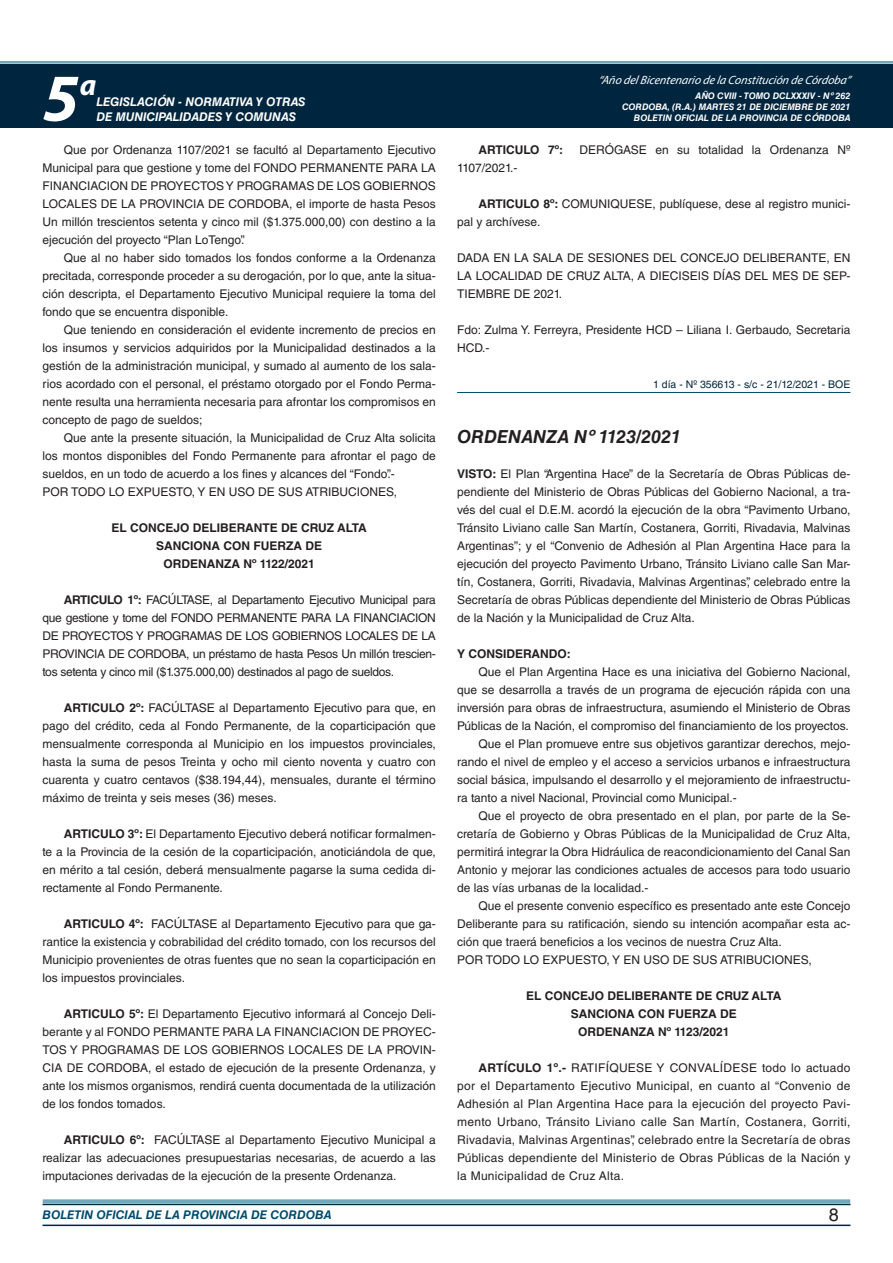
<style>
.page{position:relative;width:893px;height:1263px;background:#fff}
.page>*{position:absolute;margin:0;border:0;box-sizing:border-box;transform-origin:0 0}
.t1{font:italic 700 67.5px "Myriad Pro";color:#fff}
.t2{font:italic 700 30px "Myriad Pro";color:#fff}
.t3{font:italic 700 18px "Helvetica LT Std";color:#231f20}
.t4{font:18px "Helvetica LT Std";color:#231f20}
.t5{font:12px/18px "Helvetica LT Std";color:#231f20;text-align:justify}
.t6{font:700 12px/18px "Helvetica LT Std";color:#231f20;text-align:center}
.t7{font:italic 700 12px "Helvetica LT Std";color:#fff}
.t8{font:italic 12px "Myriad Pro";color:#fff}
.t9{font:italic 700 12px "Helvetica LT Std";color:#004b6c}
.t10{font:10.5px "Helvetica LT Std";color:#00263f}
.t11{font:italic 700 9px/10.8px "Helvetica LT Std";color:#fff;text-align:right}
.s1{font-weight:700}
</style>
<div class="page">
<div style="left:0;top:61px;width:893px;height:6px;background:#fff;opacity:.75"></div>
<div style="left:0;top:64px;width:893px;height:64px;background:#00263f"></div>
<hr style="left:43px;top:1224px;width:807px;height:2px;background:#00263f">
<div style="left:42px;top:1198px;width:809px;height:8px;background:#fff;opacity:.75"></div>
<hr style="left:457px;top:392px;width:393px;height:1px;background:#004b6c">
<h1 class="t1" style="left:43px;top:54px;width:38px">5</h1>
<h2 class="t2" style="left:80px;top:66px;width:18px">a</h2>
<p class="t7" style="left:96px;top:95px;width:211px">LEGISLACIÓN - NORMATIVA Y OTRAS</p>
<p class="t7" style="left:96px;top:109px;width:201px">DE MUNICIPALIDADES Y COMUNAS</p>
<p class="t8" style="left:598px;top:72px;width:254px">“Año delBicentenario de la Constitución de Córdoba”</p>
<p class="t11" style="left:622px;top:91px;width:230px">AÑO CVIII - TOMO DCLXXXIV - Nº 262<br>CORDOBA, (R.A.) MARTES 21 DE DICIEMBRE DE 2021<br>BOLETIN OFICIAL DE LA PROVINCIA DE CÓRDOBA</p>
<p class="t5" style="left:43px;top:141px;width:395px;text-indent:21px">Que por Ordenanza 1107/2021 se facultó al Departamento Ejecutivo Municipal para que gestione y tome del FONDO PERMANENTE PARA LA FINANCIACION DE PROYECTOS Y PROGRAMAS DE LOS GOBIERNOS LOCALES DE LA PROVINCIA DE CORDOBA, el importe de hasta Pesos Un millón trescientos setenta y cinco mil ($1.375.000,00) con destino a la ejecución del proyecto “Plan LoTengo”.</p>
<p class="t5" style="left:43px;top:249px;width:395px;text-indent:21px">Que al no haber sido tomados los fondos conforme a la Ordenanza precitada, corresponde proceder a su derogación, por lo que, ante la situa&shy;ción descripta, el Departamento Ejecutivo Municipal requiere la toma del fondo que se encuentra disponible.</p>
<p class="t5" style="left:43px;top:321px;width:395px;text-indent:21px">Que teniendo en consideración el evidente incremento de precios en los insumos y servicios adquiridos por la Municipalidad destinados a la gestión de la administración municipal, y sumado al aumento de los sala&shy;rios acordado con el personal, el préstamo otorgado por el Fondo Perma&shy;nente resulta una herramienta necesaria para afrontar los compromisos en concepto de pago de sueldos;</p>
<p class="t5" style="left:43px;top:429px;width:395px;text-align:left;text-indent:21px">Que ante la presente situación, la Municipalidad de Cruz Alta solicita los montos disponibles del Fondo Permanente para afrontar el pago de sueldos, en un todo de acuerdo a los fines y alcances del “Fondo”.-<br>POR TODO LO EXPUESTO, Y EN USO DE SUS ATRIBUCIONES,</p>
<p class="t6" style="left:112px;top:518px;width:257px">EL CONCEJO DELIBERANTE DE CRUZ ALTA<br>SANCIONA CON FUERZA DE<br>ORDENANZA Nº 1122/2021</p>
<p class="t5" style="left:43px;top:591px;width:395px;text-indent:21px"><span class="s1">ARTICULO 1º:</span> FACÚLTASE, al Departamento Ejecutivo Municipal para que gestione y tome del FONDO PERMANENTE PARA LA FINANCIACION DE PROYECTOS Y PROGRAMAS DE LOS GOBIERNOS LOCALES DE LA PROVINCIA DE CORDOBA, un préstamo de hasta Pesos Un millón trescien&shy;tos setenta y cinco mil ($1.375.000,00) destinados al pago de sueldos.</p>
<p class="t5" style="left:43px;top:699px;width:395px;text-indent:21px"><span class="s1">ARTICULO 2º:</span> FACÚLTASE al Departamento Ejecutivo para que, en pago del crédito, ceda al Fondo Permanente, de la coparticipación que mensualmente corresponda al Municipio en los impuestos provinciales, hasta la suma de pesos Treinta y ocho mil ciento noventa y cuatro con cuarenta y cuatro centavos ($38.194,44), mensuales, durante el término máximo de treinta y seis meses (36) meses.</p>
<p class="t5" style="left:43px;top:825px;width:395px;text-indent:21px"><span class="s1">ARTICULO 3º:</span> El Departamento Ejecutivo deberá notificar formalmen&shy;te a la Provincia de la cesión de la coparticipación, anoticiándola de que, en mérito a tal cesión, deberá mensualmente pagarse la suma cedida di&shy;rectamente al Fondo Permanente.</p>
<p class="t5" style="left:43px;top:915px;width:395px;text-indent:21px"><span class="s1">ARTICULO 4º:</span> FACÚLTASE al Departamento Ejecutivo para que ga&shy;rantice la existencia y cobrabilidad del crédito tomado, con los recursos del Municipio provenientes de otras fuentes que no sean la coparticipación en los impuestos provinciales.</p>
<p class="t5" style="left:43px;top:1005px;width:395px;text-indent:21px"><span class="s1">ARTICULO 5º:</span> El Departamento Ejecutivo informará al Concejo Deli&shy;berante y al FONDO PERMANTE PARA LA FINANCIACION DE PROYEC-TOS Y PROGRAMAS DE LOS GOBIERNOS LOCALES DE LA PROVIN-CIA DE CORDOBA, el estado de ejecución de la presente Ordenanza, y ante los mismos organismos, rendirá cuenta documentada de la utilización de los fondos tomados.</p>
<p class="t5" style="left:43px;top:1131px;width:395px;text-indent:21px"><span class="s1">ARTICULO 6º:</span> FACÚLTASE al Departamento Ejecutivo Municipal a realizar las adecuaciones presupuestarias necesarias, de acuerdo a las imputaciones derivadas de la ejecución de la presente Ordenanza.</p>
<p class="t6" style="left:478px;top:140px;width:86px">ARTICULO 7º:</p>
<p class="t5" style="left:580px;top:141px;width:272px">DERÓGASE en su totalidad la Ordenanza Nº</p>
<p class="t5" style="left:457px;top:159px;width:62px">1107/2021.-</p>
<p class="t5" style="left:457px;top:195px;width:395px;text-indent:21px"><span class="s1">ARTICULO 8º:</span> COMUNIQUESE, publíquese, dese al registro munici&shy;pal y archívese.</p>
<p class="t5" style="left:457px;top:249px;width:395px">DADA EN LA SALA DE SESIONES DEL CONCEJO DELIBERANTE, EN LA LOCALIDAD DE CRUZ ALTA, A DIECISEIS DÍAS DEL MES DE SEP-TIEMBRE DE 2021.</p>
<p class="t5" style="left:457px;top:321px;width:395px">Fdo: Zulma Y. Ferreyra, Presidente HCD – Liliana I. Gerbaudo, Secretaria<br>HCD.-</p>
<p class="t10" style="left:653px;top:378px;width:199px">1 día - Nº 356613 - s/c - 21/12/2021 - BOE</p>
<h3 class="t3" style="left:457px;top:426px;width:225px">ORDENANZA Nº 1123/2021</h3>
<p class="t5" style="left:457px;top:465px;width:395px"><span class="s1">VISTO:</span> El Plan “Argentina Hace” de la Secretaría de Obras Públicas de&shy;pendiente del Ministerio de Obras Públicas del Gobierno Nacional, a tra&shy;vés del cual el D.E.M. acordó la ejecución de la obra “Pavimento Urbano, Tránsito Liviano calle San Martín, Costanera, Gorriti, Rivadavia, Malvinas Argentinas”; y el “Convenio de Adhesión al Plan Argentina Hace para la ejecución del proyecto Pavimento Urbano, Tránsito Liviano calle San Mar&shy;tín, Costanera, Gorriti, Rivadavia, Malvinas Argentinas”, celebrado entre la Secretaría de obras Públicas dependiente del Ministerio de Obras Públicas de la Nación y la Municipalidad de Cruz Alta.</p>
<p class="t6" style="left:457px;top:644px;width:115px">Y CONSIDERANDO:</p>
<p class="t5" style="left:478px;top:663px;width:374px">Que el Plan Argentina Hace es una iniciativa del Gobierno Nacional,</p>
<p class="t5" style="left:457px;top:681px;width:395px">que se desarrolla a través de un programa de ejecución rápida con una</p>
<p class="t5" style="left:457px;top:699px;width:395px">inversión para obras de infraestructura, asumiendo el Ministerio de Obras</p>
<p class="t5" style="left:457px;top:717px;width:393px">Públicas de la Nación, el compromiso del financiamiento de los proyectos.</p>
<p class="t5" style="left:478px;top:735px;width:374px">Que el Plan promueve entre sus objetivos garantizar derechos, mejo-</p>
<p class="t5" style="left:457px;top:753px;width:395px">rando el nivel de empleo y el acceso a servicios urbanos e infraestructura</p>
<p class="t5" style="left:457px;top:771px;width:395px">social básica, impulsando el desarrollo y el mejoramiento de infraestructu-</p>
<p class="t5" style="left:457px;top:789px;width:281px">ra tanto a nivel Nacional, Provincial como Municipal.-</p>
<p class="t5" style="left:478px;top:807px;width:374px">Que el proyecto de obra presentado en el plan, por parte de la Se-</p>
<p class="t5" style="left:457px;top:825px;width:395px">cretaría de Gobierno y Obras Públicas de la Municipalidad de Cruz Alta,</p>
<p class="t5" style="left:457px;top:843px;width:395px">permitirá integrar la Obra Hidráulica de reacondicionamiento del Canal San</p>
<p class="t5" style="left:457px;top:861px;width:395px">Antonio y mejorar las condiciones actuales de accesos para todo usuario</p>
<p class="t5" style="left:457px;top:879px;width:193px">de las vías urbanas de la localidad.-</p>
<p class="t5" style="left:478px;top:897px;width:374px">Que el presente convenio específico es presentado ante este Concejo</p>
<p class="t5" style="left:457px;top:915px;width:395px">Deliberante para su ratificación, siendo su intención acompañar esta ac-</p>
<p class="t5" style="left:457px;top:933px;width:326px">ción que traerá beneficios a los vecinos de nuestra Cruz Alta.</p>
<p class="t5" style="left:457px;top:951px;width:356px">POR TODO LO EXPUESTO, Y EN USO DE SUS ATRIBUCIONES,</p>
<p class="t6" style="left:526px;top:986px;width:257px">EL CONCEJO DELIBERANTE DE CRUZ ALTA<br>SANCIONA CON FUERZA DE<br>ORDENANZA Nº 1123/2021</p>
<p class="t5" style="left:457px;top:1059px;width:395px;text-indent:21px"><span class="s1">ARTÍCULO 1º.-</span> RATIFÍQUESE Y CONVALÍDESE todo lo actuado por el Departamento Ejecutivo Municipal, en cuanto al “Convenio de Adhesión al Plan Argentina Hace para la ejecución del proyecto Pavi&shy;mento Urbano, Tránsito Liviano calle San Martín, Costanera, Gorriti, Rivadavia, Malvinas Argentinas”, celebrado entre la Secretaría de obras Públicas dependiente del Ministerio de Obras Públicas de la Nación y la Municipalidad de Cruz Alta.</p>
<p class="t9" style="left:43px;top:1208px;width:290px">BOLETIN OFICIAL DE LA PROVINCIA DE CORDOBA</p>
<h3 class="t4" style="left:829px;top:1204px;width:12px">8</h3>
</div>
